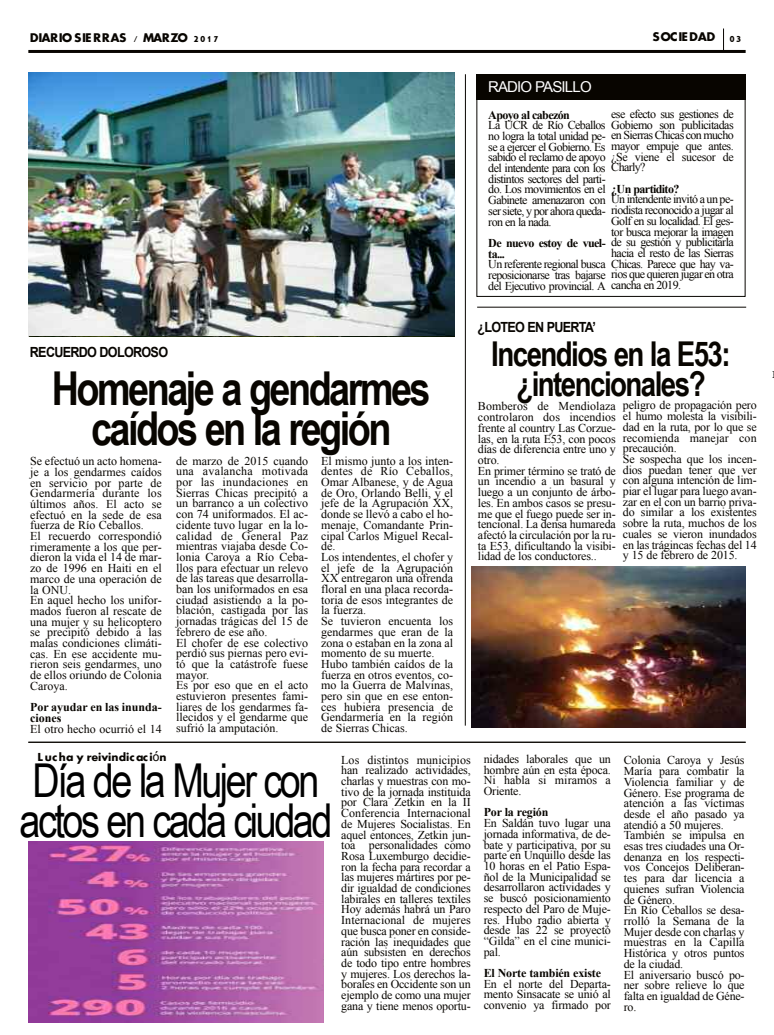
<style>
.page{position:relative;width:774px;height:1035px;background:#fff}
.page>*{position:absolute;margin:0;border:0;box-sizing:border-box;transform-origin:0 0}
.t1{font:700 46.7px "Arial Narrow";letter-spacing:-.055em;color:#080500}
.t2{font:46.7px/39.9px "Arial Narrow";letter-spacing:-.055em;color:#000}
.t3{font:700 34.2px "Arial Narrow";letter-spacing:-.045em;color:#080500}
.t4{font:15px "Arial";letter-spacing:-.055em;color:#fff}
.t5{font:700 14px "Arial";letter-spacing:-.055em;color:#080500;scale:.9 1}
.t6{font:700 13px "Aharoni";letter-spacing:.005em;color:#080500}
.t7{font:12px/10.7px "Times New Roman";color:#080500;text-align:justify}
.t8{font:700 12px/10.7px "Times New Roman";letter-spacing:-.015em;color:#080500}
.t9{font:700 12px/10.7px "Times New Roman";letter-spacing:-.05em;color:#080500}
.t10{font:700 12px "Aharoni";letter-spacing:.125em;color:#080500}
.s1{font-family:"Tahoma";font-weight:400}
</style>
<div class="page">
<svg style="left:723px;top:29px;width:1px;height:21px"></svg>
<hr style="left:28px;top:50px;width:718px;height:3px;background:#080500">
<hr style="left:28px;top:742px;width:718px;height:1px;background:#080500">
<hr style="left:477px;top:307px;width:269px;height:1px;background:#080500">
<hr style="left:465px;top:74px;width:1px;height:651px;background:#080500">
<div style="left:477px;top:82px;width:268px;height:215px;border:1px solid #080500"></div>
<div style="left:476px;top:74px;width:269px;height:26px;background:#080500"></div>
<img style="left:28px;top:841px;width:296px;height:181px">
<img style="left:28px;top:73px;width:426px;height:262px">
<img style="left:471px;top:567px;width:275px;height:160px">
<p class="t6" style="left:30px;top:33px;width:190px">DIARIO SIERRAS / MARZO 2017</p>
<p class="t6" style="left:652px;top:32px;width:90px">SOCIEDAD 03</p>
<p class="t4" style="left:488px;top:78px;width:105px">RADIO PASILLO</p>
<p class="t9" style="left:488px;top:109px;width:83px">Apoyo al cabezón</p>
<p class="t7" style="left:488px;top:120px;width:119px">La UCR de Río Ceballos no logra la total unidad pe&shy;se a ejercer el Gobierno. Es sabido el reclamo de apoyo del intendente para con los distintos sectores del parti&shy;do. Los movimientos en el Gabinete amenazaron con ser siete, y por ahora queda&shy;ron en la nada.</p>
<p class="t9" style="left:488px;top:238px;width:119px">De nuevo estoy de vuel&shy;ta...</p>
<p class="t7" style="left:488px;top:259px;width:119px">Un referente regional busca reposicionarse tras bajarse del Ejecutivo provincial. A</p>
<p class="t7" style="left:611px;top:108px;width:124px">ese efecto sus gestiones de Gobierno son publicitadas en Sierras Chicas con mucho mayor empuje que antes. ¿Se viene el sucesor de Charly?</p>
<p class="t9" style="left:611px;top:183px;width:70px">¿Un partidito?</p>
<p class="t7" style="left:611px;top:194px;width:124px">Un intendente invitó a un pe&shy;riodista reconocido a jugar al Golf en su localidad. El ges&shy;tor busca mejorar la imagen de su gestión y publicitarla hacia el resto de las Sierras Chicas. Parece que hay va&shy;rios que quieren jugar en otra cancha en 2019.</p>
<p class="t5" style="left:30px;top:344px;width:155px">RECUERDO DOLOROSO</p>
<p class="t5" style="left:477px;top:319px;width:133px">¿LOTEO EN PUERTA’</p>
<h2 class="t3" style="left:491px;top:334px;width:241px">incendios en la e53:</h2>
<h1 class="t1" style="left:52px;top:361px;width:380px">homenaje a gendarmes</h1>
<h2 class="t3" style="left:516px;top:364px;width:191px">¿intencionales?</h2>
<h1 class="t1" style="left:91px;top:401px;width:302px">caídos en la región</h1>
<p class="t7" style="left:623px;top:400px;width:135px;text-align:left">peligro de propagación pero el humo molesta la visibili&shy;dad en la ruta, por lo que se recomienda manejar con precaución.<br>Se sospecha que los incen&shy;dios puedan tener que ver con alguna intención de lim&shy;piar el lugar para luego avan&shy;zar en el con un barrio priva&shy;do similar a los existentes sobre la ruta, muchos de los cuales se vieron inundados en las trágincas fechas del 14 y 15 de febrero de 2015.</p>
<p class="t7" style="left:478px;top:401px;width:139px;text-align:left">Bomberos de Mendiolaza controlaron dos incendios frente al country Las Corzue&shy;las, en la ruta E53, con pocos días de diferencia entre uno y otro.<br>En primer término se trató de un incendio a un basural y luego a un conjunto de árbo&shy;les. En ambos casos se presu&shy;me que el fuego puede ser in&shy;tencional. La densa humareda afectó la circulación por la ru&shy;ta E53, dificultando la visibi&shy;lidad de los conductores..</p>
<p class="t7" style="left:176px;top:455px;width:134px;text-align:left">de marzo de 2015 cuando una avalancha motivada por las inundaciones en<br>Sierras Chicas precipitó a un barranco a un colectivo con 74 uniformados. El ac&shy;cidente tuvo lugar en la lo&shy;calidad de General Paz mientras viajaba desde Co&shy;lonia Caroya a Río Ceba&shy;llos para efectuar un relevo de las tareas que desarrolla&shy;ban los uniformados en esa ciudad asistiendo a la po&shy;blación, castigada por las jornadas trágicas del 15 de febrero de ese año.<br>El chofer de ese colectivo perdió sus piernas pero evi&shy;tó que la catástrofe fuese mayor.<br>Es por eso que en el acto estuvieron presentes fami&shy;liares de los gendarmes fa&shy;llecidos y el gendarme que sufrió la amputación.</p>
<p class="t7" style="left:321px;top:455px;width:134px;text-align:left">El mismo junto a los inten&shy;dentes de Río Ceballos,<br>Omar Albanese, y de Agua de Oro, Orlando Belli, y el jefe de la Agrupación XX, donde se llevó a cabo el ho&shy;menaje, Comandante Prin&shy;cipal Carlos Miguel Recal&shy;de.<br>Los intendentes, el chofer y el jefe de la Agrupación<br>XX entregaron una ofrenda floral en una placa recorda&shy;toria de esos integrantes de la fuerza.<br>Se tuvieron encuenta los gendarmes que eran de la zona o estaban en la zona al momento de su muerte.<br>Hubo también caídos de la fuerza en otros eventos, co&shy;mo la Guerra de Malvinas, pero sin que en ese enton&shy;ces hubiera presencia de<br>Gendarmería en la región de Sierras Chicas.</p>
<p class="t7" style="left:30px;top:456px;width:133px;text-align:left">Se efectuó un acto homena&shy;je a los gendarmes caídos en servicio por parte de<br>Gendarmería durante los últimos años. El acto se efectuó en la sede de esa fuerza de Río Ceballos.<br>El recuerdo correspondió rimeramente a los que per&shy;dieron la vida el 14 de mar&shy;zo de 1996 en Haiti en el marco de una operación de la ONU.<br>En aquel hecho los unifor&shy;mados fueron al rescate de una mujer y su helicoptero se precipitó debido a las malas condiciones climáti&shy;cas. En ese accidente mu&shy;rieron seis gendarmes, uno de ellos oriundo de Colonia<br>Caroya.</p>
<p class="t8" style="left:30px;top:702px;width:133px">Por ayudar en las inunda&shy;ciones</p>
<p class="t7" style="left:30px;top:723px;width:133px">El otro hecho ocurrió el 14</p>
<p class="t10" style="left:37px;top:752px;width:130px">LUCHA Y REIVINDICAC I<span class="s1">ó</span>N</p>
<h1 class="t2" style="left:20px;top:760px;width:314px">Día de la Mujer con actos en cada ciudad</h1>
<p class="t7" style="left:341px;top:754px;width:131px">Los distintos municipios han realizado actividades, charlas y muestras con mo&shy;tivo de la jornada instituida por Clara Zetkin en la II Conferencia Internacional de Mujeres Socialistas. En aquel entonces, Zetkin jun&shy;toa personalidades como Rosa Luxemburgo decidie&shy;ron la fecha para recordar a las mujeres mártires por pe&shy;dir igualdad de condiciones labirales en talleres textiles Hoy además habrá un Paro Internacional de mujeres que busca poner en conside&shy;ración las inequidades que aún subsisten en derechos de todo tipo entre hombres y mujeres. Los derechos la&shy;borales en Occidente son un ejemplo de como una mujer gana y tiene menos oportu-</p>
<p class="t7" style="left:484px;top:753px;width:129px">nidades laborales que un hombre aún en esta época.<br>Ni habla si miramos a Oriente.</p>
<p class="t8" style="left:484px;top:807px;width:66px">Por la región</p>
<p class="t7" style="left:484px;top:818px;width:129px">En Saldán tuvo lugar una jornada informativa, de de&shy;bate y participativa, por su parte en Unquillo desde las 10 horas en el Patio Espa&shy;ñol de la Municipalidad se desarrollaron actividades y se buscó posicionamiento respecto del Paro de Muje&shy;res. Hubo radio abierta y desde las 22 se proyectó “Gilda” en el cine munici&shy;pal.</p>
<p class="t8" style="left:484px;top:967px;width:119px">El Norte también existe</p>
<p class="t7" style="left:484px;top:978px;width:129px">En el norte del Departa&shy;mento Sinsacate se unió al convenio ya firmado por</p>
<p class="t7" style="left:624px;top:755px;width:122px;text-align:left">Colonia Caroya y Jesús<br>María para combatir la<br>Violencia familiar y de<br>Género. Ese programa de atención a las víctimas desde el año pasado ya atendió a 50 mujeres.<br>También se impulsa en esas tres ciudades una Or&shy;denanza en los respecti&shy;vos Concejos Deliberan&shy;tes para dar licencia a quienes sufran Violencia de Género.<br>En Río Ceballos se desa&shy;rrolló la Semana de la<br>Mujer desde con charlas y muestras en la Capilla<br>Histórica y otros puntos de la ciudad.<br>El aniversario buscó po&shy;ner sobre relieve lo que falta en igualdad de Géne&shy;ro.</p>
</div>
